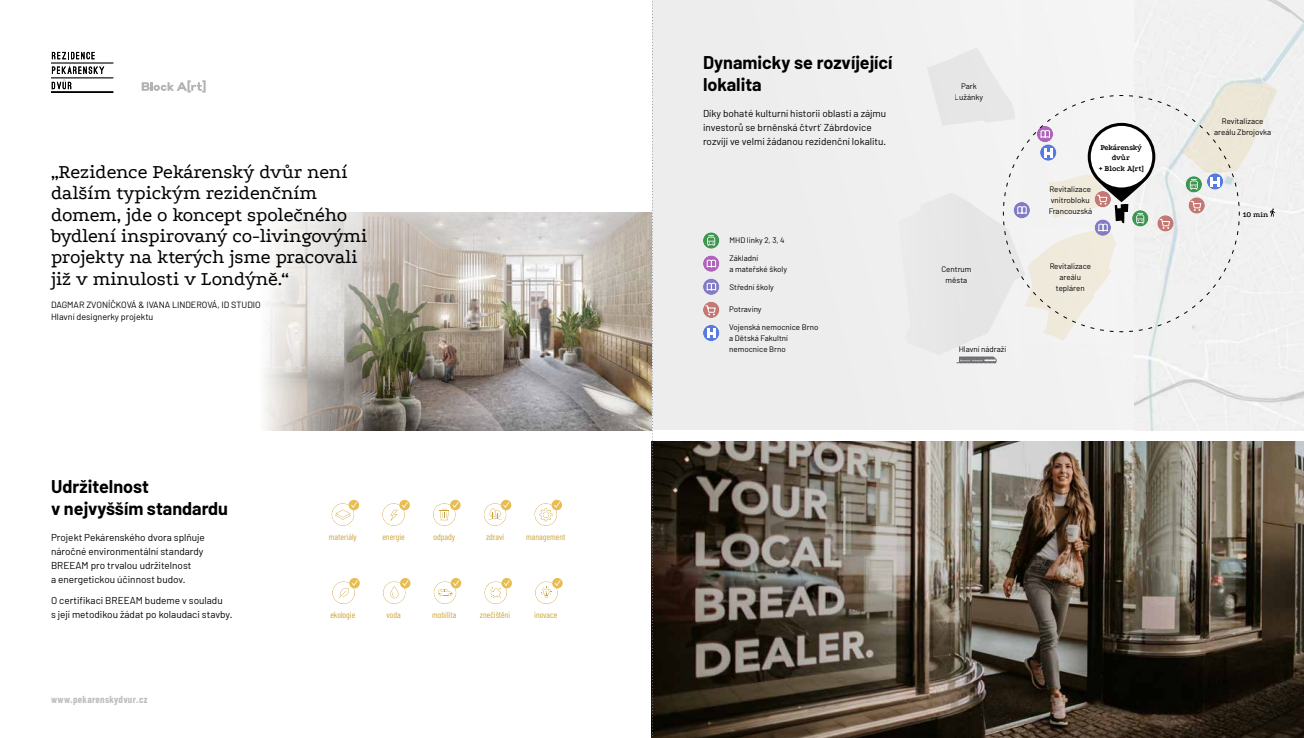
<style>
.page{position:relative;width:1304px;height:738px;background:#fff}
.page>*{position:absolute;margin:0;border:0;box-sizing:border-box;transform-origin:0 0}
.t1{font:20px/21.4px "Podkova";color:#000}
.t2{font:700 18px/22px "Barlow";color:#000}
.t3{font:10px/14px "Barlow";color:#000}
.t4{font:700 10px "Barlow Condensed";letter-spacing:.03em;color:#bcbec0}
.t5{font:9px/12px "Barlow";color:#000}
.t6{font:8.8px "Barlow Condensed";color:#cfa63b}
.t7{font:8px/11px "Barlow";color:#000;text-align:center}
.t8{font:700 8px/10.6px "Podkova";letter-spacing:-.03em;color:#000;text-align:center}
.t9{font:600 8px "Podkova";color:#000}
</style>
<div class="page">
<img style="left:264px;top:213px;width:388px;height:216px">
<div style="left:652px;top:0;width:652px;height:429px;background:#ededee"></div>
<img style="left:653px;top:441px;width:651px;height:296px">
<svg style="left:142px;top:80px;width:64px;height:12px"></svg>
<hr style="left:51px;top:63px;width:62px;height:1px;background:#bcbec0">
<hr style="left:51px;top:62px;width:62px;height:1px;background:#000">
<hr style="left:51px;top:77px;width:62px;height:1px;background:#000">
<hr style="left:51px;top:91px;width:62px;height:1px;background:#000">
<svg style="left:52px;top:52px;width:52px;height:37px"></svg>
<img style="left:956px;top:363px;width:348px;height:66px">
<svg style="left:703px;top:232px;width:16px;height:16px"></svg>
<svg style="left:707px;top:235px;width:8px;height:11px"></svg>
<svg style="left:703px;top:255px;width:16px;height:16px"></svg>
<svg style="left:707px;top:259px;width:9px;height:8px"></svg>
<svg style="left:703px;top:278px;width:16px;height:17px"></svg>
<svg style="left:707px;top:282px;width:9px;height:8px"></svg>
<svg style="left:703px;top:301px;width:16px;height:17px"></svg>
<svg style="left:705px;top:305px;width:11px;height:10px"></svg>
<svg style="left:703px;top:324px;width:16px;height:17px"></svg>
<svg style="left:707px;top:328px;width:9px;height:9px"></svg>
<svg style="left:956px;top:0;width:348px;height:363px"></svg>
<svg style="left:1003px;top:95px;width:237px;height:237px"></svg>
<svg style="left:349px;top:499px;width:10px;height:11px"></svg>
<svg style="left:332px;top:501px;width:25px;height:24px"></svg>
<svg style="left:399px;top:499px;width:11px;height:11px"></svg>
<svg style="left:382px;top:501px;width:26px;height:24px"></svg>
<svg style="left:450px;top:499px;width:11px;height:11px"></svg>
<svg style="left:433px;top:501px;width:26px;height:24px"></svg>
<svg style="left:501px;top:499px;width:10px;height:11px"></svg>
<svg style="left:484px;top:501px;width:25px;height:24px"></svg>
<svg style="left:552px;top:499px;width:10px;height:11px"></svg>
<svg style="left:535px;top:501px;width:25px;height:24px"></svg>
<svg style="left:349px;top:577px;width:11px;height:11px"></svg>
<svg style="left:332px;top:579px;width:26px;height:24px"></svg>
<svg style="left:400px;top:577px;width:10px;height:11px"></svg>
<svg style="left:383px;top:579px;width:25px;height:24px"></svg>
<svg style="left:451px;top:577px;width:10px;height:11px"></svg>
<svg style="left:434px;top:579px;width:25px;height:24px"></svg>
<svg style="left:501px;top:577px;width:11px;height:11px"></svg>
<svg style="left:484px;top:579px;width:26px;height:24px"></svg>
<svg style="left:552px;top:577px;width:11px;height:11px"></svg>
<svg style="left:535px;top:579px;width:26px;height:24px"></svg>
<svg style="left:652px;top:1px;width:1px;height:737px"></svg>
<h1 class="t1" style="left:51px;top:160px;width:318px">„Rezidence Pekárenský dvůr není dalším typickým rezidenčním domem, jde o koncept společného bydlení inspirovaný co-livingovými projekty na kterých jsme pracovali již v minulosti v Londýně.“</h1>
<p class="t5" style="left:51px;top:298px;width:211px">DAGMAR ZVONÍČKOVÁ &amp; IVANA LINDEROVÁ, ID STUDIO<br>Hlavní designerky projektu</p>
<h2 class="t2" style="left:51px;top:475px;width:179px">Udržitelnost<br>v nejvyšším standardu</h2>
<p class="t3" style="left:51px;top:529px;width:155px">Projekt Pekárenského dvora splňuje náročné environmentální standardy BREEAM pro trvalou udržitelnost<br>a energetickou účinnost budov.</p>
<p class="t3" style="left:51px;top:592px;width:183px">O certifikaci BREEAM budeme v souladu<br>s její metodikou žádat po kolaudaci stavby.</p>
<p class="t4" style="left:51px;top:692px;width:98px">www.pekarenskydvur.cz</p>
<p class="t6" style="left:329px;top:530px;width:30px">materiály</p>
<p class="t6" style="left:382px;top:530px;width:24px">energie</p>
<p class="t6" style="left:433px;top:530px;width:23px">odpady</p>
<p class="t6" style="left:486px;top:530px;width:20px">zdraví</p>
<p class="t6" style="left:526px;top:530px;width:41px">management</p>
<p class="t6" style="left:330px;top:608px;width:26px">ekologie</p>
<p class="t6" style="left:386px;top:608px;width:16px">voda</p>
<p class="t6" style="left:432px;top:608px;width:26px">mobilita</p>
<p class="t6" style="left:480px;top:608px;width:32px">znečištění</p>
<p class="t6" style="left:534px;top:608px;width:25px">inovace</p>
<h2 class="t2" style="left:703px;top:51px;width:191px">Dynamicky se rozvíjející lokalita</h2>
<p class="t3" style="left:703px;top:106px;width:185px">Díky bohaté kulturní historii oblasti a zájmu investorů se brněnská čtvrt` Zábrdovice rozvíjí ve velmi žádanou rezidenční lokalitu.</p>
<p class="t7" style="left:729px;top:234px;width:57px">MHD linky 2, 3, 4</p>
<p class="t7" style="left:729px;top:252px;width:59px;text-align:left">Základní<br>a mateřské školy</p>
<p class="t7" style="left:729px;top:281px;width:46px">Střední školy</p>
<p class="t7" style="left:729px;top:303px;width:34px">Potraviny</p>
<p class="t7" style="left:729px;top:321px;width:91px;text-align:left">Vojenská nemocnice Brno a Dětská Fakultní nemocnice Brno</p>
<p class="t7" style="left:955px;top:80px;width:30px">Park<br>Lužánky</p>
<p class="t7" style="left:941px;top:263px;width:32px">Centrum města</p>
<p class="t7" style="left:959px;top:343px;width:49px">Hlavní nádraží</p>
<p class="t8" style="left:1099px;top:141px;width:46px">Pekárenský dvůr<br>+ Block A[rt]</p>
<p class="t7" style="left:1048px;top:183px;width:45px">Revitalizace vnitrobloku<br>Francouzská</p>
<p class="t7" style="left:1049px;top:260px;width:43px">Revitalizace areálu tepláren</p>
<p class="t7" style="left:1214px;top:115px;width:58px">Revitalizace areálu Zbrojovka</p>
<p class="t9" style="left:1243px;top:208px;width:27px">10 min</p>
</div>
